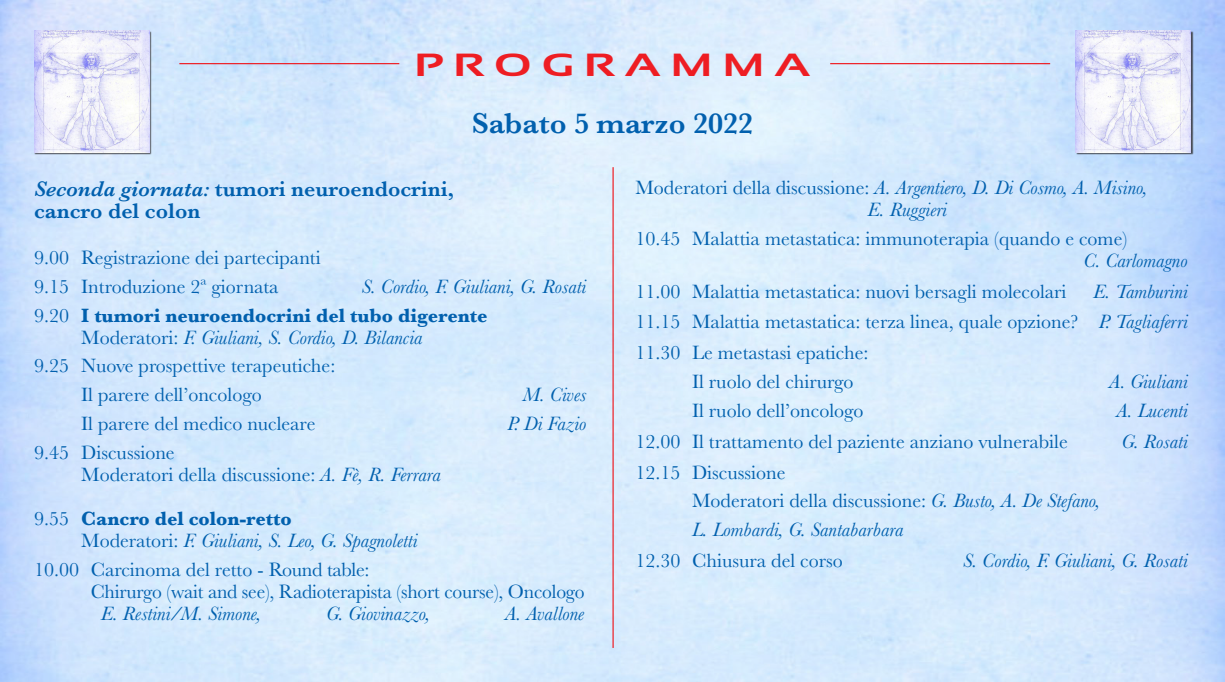
<style>
.page{position:relative;width:1225px;height:682px;background:#fff}
.page>*{position:absolute;margin:0;border:0;box-sizing:border-box;transform-origin:0 0}
.Normale{font:700 32px "Sansation";letter-spacing:.2em;color:#ee1d23;scale:1.5 1}
.Normale-2{font:600 30px "Baskerville";color:#0160ae}
.Normale-3{font:600 22px "Baskerville";color:#0160ae}
.Normale-4{font:20px "Baskerville";color:#0160ae}
.Normale-5{font:italic 20px "Baskerville";color:#0160ae}
.Normale-6{font:700 20px "Baskerville";color:#0160ae}
.s1{font-style:italic}
.s2{font-weight:400}
.s3{font-style:normal}
</style>
<div class="page">
<img style="left:0;top:0;width:1225px;height:681px">
<div style="left:34px;top:31px;width:118px;height:124px;background:#231f20;opacity:.75"></div>
<img style="left:34px;top:30px;width:116px;height:122px">
<div style="left:1076px;top:31px;width:117px;height:124px;background:#231f20;opacity:.75"></div>
<img style="left:1075px;top:30px;width:116px;height:122px">
<hr style="left:179px;top:63px;width:220px;height:1px;background:#ee1d23">
<hr style="left:830px;top:63px;width:220px;height:1px;background:#ee1d23">
<hr style="left:612px;top:167px;width:2px;height:480px;background:#ee1d23">
<p class="Normale" style="left:414px;top:47px;width:266px">PROGRAMMA</p>
<p class="Normale-2" style="left:472px;top:102px;width:283px">Sabato 5 marzo 2022</p>
<p class="Normale-3" style="left:34px;top:173px;width:421px"><span class="s1">Seconda giornata:</span> tumori neuroendocrini,</p>
<p class="Normale-3" style="left:34px;top:195px;width:168px">cancro del colon</p>
<p class="Normale-4" style="left:34px;top:244px;width:288px">9.00 Registrazione dei partecipanti</p>
<p class="Normale-4" style="left:34px;top:273px;width:246px">9.15 Introduzione 2ª giornata</p>
<p class="Normale-5" style="left:362px;top:273px;width:226px">S. Cordio, F. Giuliani, G. Rosati</p>
<p class="Normale-6" style="left:34px;top:301px;width:455px"><span class="s2">9.20</span> I tumori neuroendocrini del tubo digerente</p>
<p class="Normale-5" style="left:81px;top:324px;width:343px"><span class="s3">Moderatori:</span> F. Giuliani, S. Cordio, D. Bilancia</p>
<p class="Normale-4" style="left:34px;top:353px;width:303px">9.25 Nuove prospettive terapeutiche:</p>
<p class="Normale-4" style="left:81px;top:382px;width:182px">Il parere dell’oncologo</p>
<p class="Normale-5" style="left:523px;top:381px;width:65px">M. Cives</p>
<p class="Normale-4" style="left:81px;top:410px;width:236px">Il parere del medico nucleare</p>
<p class="Normale-5" style="left:507px;top:410px;width:80px">P. Di Fazio</p>
<p class="Normale-4" style="left:34px;top:439px;width:142px">9.45 Discussione</p>
<p class="Normale-4" style="left:81px;top:461px;width:361px">Moderatori della discussione: <span class="s1">A. Fè, R. Ferrara</span></p>
<p class="Normale-6" style="left:34px;top:504px;width:259px"><span class="s2">9.55</span> Cancro del colon-retto</p>
<p class="Normale-5" style="left:81px;top:527px;width:338px"><span class="s3">Moderatori:</span> F. Giuliani, S. Leo, G. Spagnoletti</p>
<p class="Normale-4" style="left:34px;top:556px;width:337px">10.00 Carcinoma del retto - Round table:</p>
<p class="Normale-4" style="left:91px;top:578px;width:496px">Chirurgo (wait and see), Radioterapista (short course), Oncologo</p>
<p class="Normale-5" style="left:101px;top:600px;width:162px">E. Restini/M. Simone,</p>
<p class="Normale-5" style="left:326px;top:600px;width:105px">G. Giovinazzo,</p>
<p class="Normale-5" style="left:505px;top:600px;width:81px">A. Avallone</p>
<p class="Normale-5" style="left:635px;top:174px;width:514px"><span class="s3">Moderatori della discussione:</span> A. Argentiero, D. Di Cosmo, A. Misino,</p>
<p class="Normale-5" style="left:868px;top:196px;width:81px">E. Ruggieri</p>
<p class="Normale-4" style="left:635px;top:225px;width:493px">10.45 Malattia metastatica: immunoterapia (quando e come)</p>
<p class="Normale-5" style="left:1084px;top:247px;width:106px">C. Carlomagno</p>
<p class="Normale-4" style="left:635px;top:278px;width:433px">11.00 Malattia metastatica: nuovi bersagli molecolari</p>
<p class="Normale-5" style="left:1093px;top:278px;width:96px">E. Tamburini</p>
<p class="Normale-4" style="left:635px;top:309px;width:554px">11.15 Malattia metastatica: terza linea, quale opzione? <span class="s1">P. Tagliaferri</span></p>
<p class="Normale-4" style="left:635px;top:340px;width:235px">11.30 Le metastasi epatiche:</p>
<p class="Normale-4" style="left:692px;top:369px;width:163px">Il ruolo del chirurgo</p>
<p class="Normale-5" style="left:1109px;top:368px;width:80px">A. Giuliani</p>
<p class="Normale-4" style="left:692px;top:397px;width:173px">Il ruolo dell’oncologo</p>
<p class="Normale-5" style="left:1117px;top:397px;width:73px">A. Lucenti</p>
<p class="Normale-4" style="left:635px;top:428px;width:434px">12.00 Il trattamento del paziente anziano vulnerabile</p>
<p class="Normale-5" style="left:1122px;top:428px;width:68px">G. Rosati</p>
<p class="Normale-4" style="left:635px;top:459px;width:152px">12.15 Discussione</p>
<p class="Normale-4" style="left:692px;top:488px;width:410px">Moderatori della discussione: <span class="s1">G. Busto, A. De Stefano,</span></p>
<p class="Normale-5" style="left:692px;top:516px;width:213px">L. Lombardi, G. Santabarbara</p>
<p class="Normale-4" style="left:635px;top:547px;width:209px">12.30 Chiusura del corso</p>
<p class="Normale-5" style="left:963px;top:547px;width:226px">S. Cordio, F. Giuliani, G. Rosati</p>
</div>
